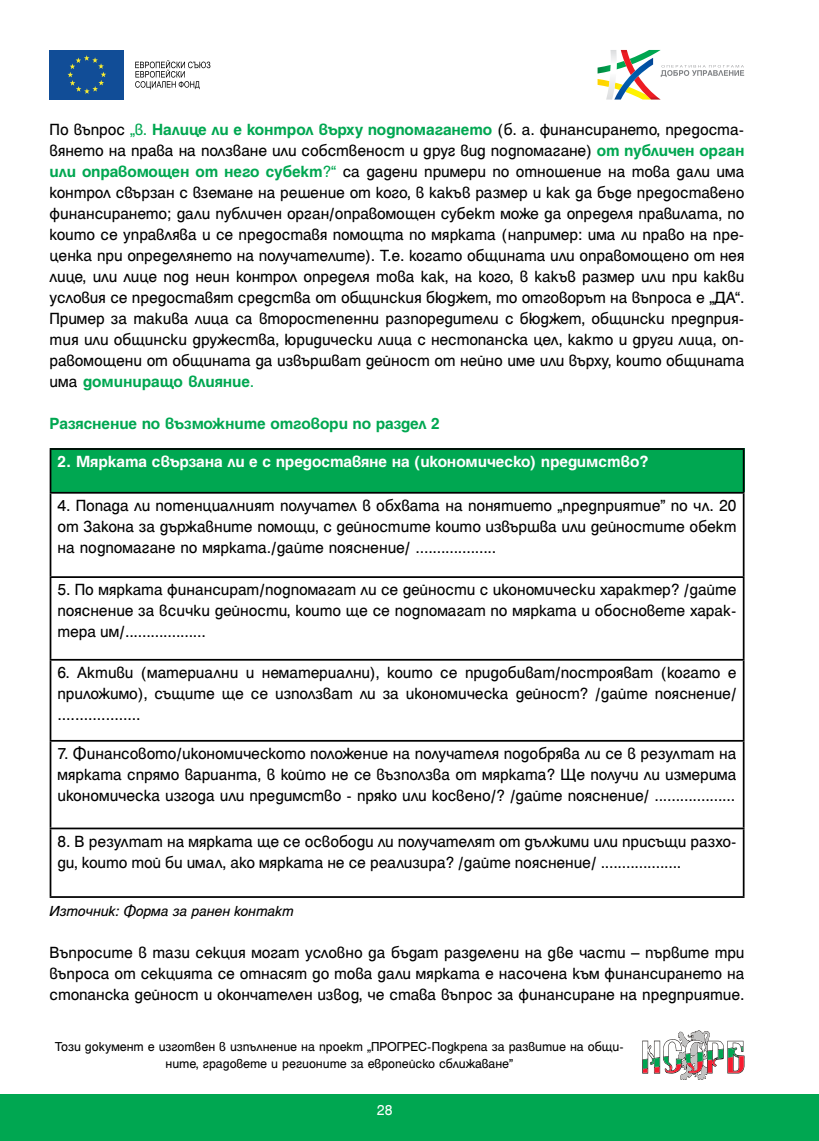
<style>
.page{position:relative;width:819px;height:1141px;background:#fff}
.page>*{position:absolute;margin:0;border:0;box-sizing:border-box;transform-origin:0 0}
.t1{font:17.5px/21px "Helen Bg";letter-spacing:-.005em;color:#000;text-align:justify}
.t2{font:700 17.5px "Helen Bg";letter-spacing:-.01em;color:#fff}
.t3{font:700 17.5px "Helen Bg";letter-spacing:-.01em;color:#00a751}
.t4{font:italic 15.75px "Helen Bg";letter-spacing:-.01em;color:#000}
.t5{font:15.75px "Helen Bg";color:#fff}
.t6{font:14px/16.8px "Helen Bg";letter-spacing:-.005em;color:#000;text-align:center}
.s1{color:#00a751}
.s2{font-weight:700;color:#00a751}
</style>
<div class="page">
<svg style="left:597px;top:50px;width:147px;height:50px"></svg>
<div style="left:50px;top:50px;width:74px;height:50px;background:#114d97"></div>
<svg style="left:67px;top:55px;width:39px;height:39px"></svg>
<svg style="left:135px;top:60px;width:75px;height:29px"></svg>
<svg style="left:642px;top:1030px;width:102px;height:50px"></svg>
<div style="left:0;top:1094px;width:819px;height:47px;background:#00a751"></div>
<div style="left:50px;top:448px;width:694px;height:44px;background:#00a751"></div>
<hr style="left:50px;top:448px;width:694px;height:2px;background:#000">
<hr style="left:50px;top:450px;width:1px;height:42px;background:#000">
<hr style="left:742px;top:450px;width:2px;height:42px;background:#000">
<hr style="left:50px;top:492px;width:694px;height:2px;background:#000">
<hr style="left:50px;top:494px;width:1px;height:82px;background:#000">
<hr style="left:742px;top:494px;width:2px;height:82px;background:#000">
<hr style="left:50px;top:576px;width:694px;height:2px;background:#000">
<hr style="left:50px;top:578px;width:1px;height:81px;background:#000">
<hr style="left:742px;top:578px;width:2px;height:81px;background:#000">
<hr style="left:50px;top:659px;width:694px;height:2px;background:#000">
<hr style="left:50px;top:661px;width:1px;height:79px;background:#000">
<hr style="left:742px;top:661px;width:2px;height:79px;background:#000">
<hr style="left:50px;top:740px;width:694px;height:2px;background:#000">
<hr style="left:50px;top:742px;width:1px;height:86px;background:#000">
<hr style="left:742px;top:742px;width:2px;height:86px;background:#000">
<hr style="left:50px;top:828px;width:694px;height:1px;background:#000">
<hr style="left:50px;top:829px;width:1px;height:67px;background:#000">
<hr style="left:742px;top:829px;width:2px;height:67px;background:#000">
<hr style="left:50px;top:896px;width:694px;height:2px;background:#000">
<p class="t1" style="left:50px;top:120px;width:696px">По въпрос <span class="s1">„в.</span> <span class="s2">Налице ли е контрол върху подпомагането</span> (б. а. финансирането, предоста&shy;вянето на права на ползване или собственост и друг вид подпомагане) <span class="s2">от публичен орган или оправомощен от него субект</span><span class="s1">?“</span> са дадени примери по отношение на това дали има контрол свързан с вземане на решение от кого, в какъв размер и как да бъде предоставено финансирането; дали публичен орган/оправомощен субект може да определя правилата, по които се управлява и се предоставя помощта по мярката (например: има ли право на пре&shy;ценка при определянето на получателите). Т.е. когато общината или оправомощено от нея лице, или лице под неин контрол определя това как, на кого, в какъв размер или при какви условия се предоставят средства от общинския бюджет, то отговорът на въпроса е „ДА“.<br>Пример за такива лица са второстепенни разпоредители с бюджет, общински предприя&shy;тия или общински дружества, юридически лица с нестопанска цел, както и други лица, оп&shy;равомощени от общината да извършват дейност от нейно име или върху, които общината има <span class="s2">доминиращо влияние</span><span class="s1">.</span></p>
<p class="t3" style="left:50px;top:417px;width:392px">Разяснение по възможните отговори по раздел 2</p>
<p class="t2" style="left:57px;top:455px;width:593px">2. Мярката свързана ли е с предоставяне на (икономическо) предимство?</p>
<p class="t1" style="left:57px;top:496px;width:680px">4. Попада ли потенциалният получател в обхвата на понятието „предприятие” по чл. 20 от Закона за държавните помощи, с дейностите които извършва или дейностите обект на подпомагане по мярката./дайте пояснение/ ...................</p>
<p class="t1" style="left:57px;top:580px;width:680px">5. По мярката финансират/подпомагат ли се дейности с икономически характер? /дайте пояснение за всички дейности, които ще се подпомагат по мярката и обосновете харак&shy;тера им/...................</p>
<p class="t1" style="left:57px;top:663px;width:680px">6. Активи (материални и нематериални), които се придобиват/построяват (когато е приложимо), същите ще се използват ли за икономическа дейност? /дайте пояснение/ ...................</p>
<p class="t1" style="left:57px;top:744px;width:680px">7. Финансовото/икономическото положение на получателя подобрява ли се в резултат на мярката спрямо варианта, в който не се възползва от мярката? Ще получи ли измерима икономическа изгода или предимство - пряко или косвено/? /дайте пояснение/ ...................</p>
<p class="t1" style="left:57px;top:832px;width:680px">8. В резултат на мярката ще се освободи ли получателят от дължими или присъщи разхо&shy;ди, които той би имал, ако мярката не се реализира? /дайте пояснение/ ...................</p>
<p class="t4" style="left:50px;top:902px;width:246px">Източник: Форма за ранен контакт</p>
<p class="t1" style="left:50px;top:943px;width:696px">Въпросите в тази секция могат условно да бъдат разделени на две части – първите три въпроса от секцията се отнасят до това дали мярката е насочена към финансирането на стопанска дейност и окончателен извод, че става въпрос за финансиране на предприятие.</p>
<p class="t6" style="left:55px;top:1039px;width:571px">Този документ е изготвен в изпълнение на проект „ПРОГРЕС-Подкрепа за развитие на общи&shy;ните, градовете и регионите за европейско сближаване”</p>
<p class="t5" style="left:377px;top:1104px;width:17px">28</p>
</div>
